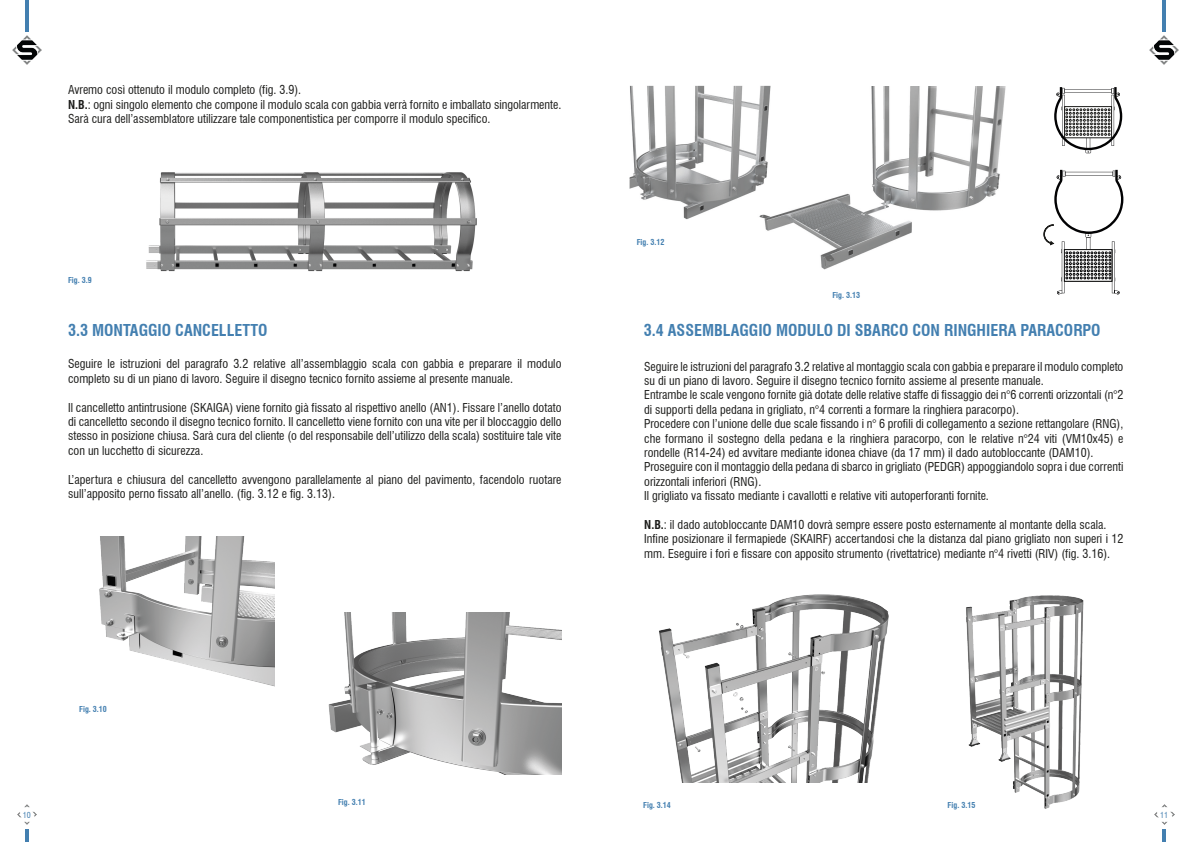
<style>
.page{position:relative;width:1191px;height:842px;background:#fff}
.page>*{position:absolute;margin:0;border:0;box-sizing:border-box;transform-origin:0 0}
.t1{font:700 condensed 16px "Swiss 721 BT";color:#437fb0}
.t2{font:condensed 12px/14.4px "Swiss 721 BT";color:#1d1d1b}
.t3{font:700 condensed 8px "Swiss 721 BT";color:#437fb0}
.t4{font:condensed 8px "Swiss 721 BT";color:#437fb0}
.s1{font-weight:700}
</style>
<div class="page">
<hr style="left:25px;top:0;width:3px;height:31px;background:#437fb0">
<hr style="left:1162px;top:0;width:3px;height:31px;background:#437fb0">
<img style="left:17px;top:805px;width:20px;height:20px">
<img style="left:1154px;top:805px;width:20px;height:20px">
<svg style="left:25px;top:829px;width:3px;height:13px"></svg>
<svg style="left:1162px;top:829px;width:3px;height:13px"></svg>
<img style="left:13px;top:36px;width:28px;height:28px">
<img style="left:1149px;top:36px;width:29px;height:28px">
<img style="left:966px;top:595px;width:118px;height:214px">
<img style="left:146px;top:172px;width:331px;height:100px">
<img style="left:659px;top:594px;width:230px;height:189px">
<img style="left:776px;top:87px;width:230px;height:183px">
<img style="left:629px;top:86px;width:147px;height:145px">
<svg style="left:1054px;top:87px;width:68px;height:66px"></svg>
<hr style="left:1061px;top:241px;width:3px;height:52px;background:#020203">
<hr style="left:1111px;top:241px;width:3px;height:52px;background:#020203">
<svg style="left:1114px;top:290px;width:5px;height:4px"></svg>
<svg style="left:1057px;top:290px;width:5px;height:4px"></svg>
<svg style="left:1043px;top:170px;width:80px;height:111px"></svg>
<img style="left:99px;top:537px;width:176px;height:150px">
<img style="left:328px;top:612px;width:233px;height:163px">
<p class="t2" style="left:68px;top:83px;width:235px">Avremo così ottenuto il modulo completo (fig. 3.9).</p>
<p class="t2" style="left:68px;top:97px;width:495px"><span class="s1">N.B.</span>: ogni singolo elemento che compone il modulo scala con gabbia verrà fornito e imballato singolarmente.</p>
<p class="t2" style="left:68px;top:111px;width:424px">Sarà cura dell’assemblatore utilizzare tale componentistica per comporre il modulo specifico.</p>
<p class="t3" style="left:68px;top:275px;width:25px">Fig. 3.9</p>
<p class="t3" style="left:636px;top:237px;width:29px">Fig. 3.12</p>
<p class="t3" style="left:832px;top:290px;width:29px">Fig. 3.13</p>
<p class="t1" style="left:68px;top:321px;width:201px">3.3 MONTAGGIO CANCELLETTO</p>
<p class="t1" style="left:644px;top:321px;width:458px">3.4 ASSEMBLAGGIO MODULO DI SBARCO CON RINGHIERA PARACORPO</p>
<p class="t2" style="left:68px;top:357px;width:495px">Seguire le istruzioni del paragrafo 3.2 relative all’assemblaggio scala con gabbia e preparare il modulo completo su di un piano di lavoro. Seguire il disegno tecnico fornito assieme al presente manuale.</p>
<p class="t2" style="left:68px;top:400px;width:495px;text-align:justify">Il cancelletto antintrusione (SKAIGA) viene fornito già fissato al rispettivo anello (AN1). Fissare l’anello dotato di cancelletto secondo il disegno tecnico fornito. Il cancelletto viene fornito con una vite per il bloccaggio dello stesso in posizione chiusa. Sarà cura del cliente (o del responsabile dell’utilizzo della scala) sostituire tale vite con un lucchetto di sicurezza.</p>
<p class="t2" style="left:68px;top:472px;width:495px">L’apertura e chiusura del cancelletto avvengono parallelamente al piano del pavimento, facendolo ruotare sull’apposito perno fissato all’anello. (fig. 3.12 e fig. 3.13).</p>
<p class="t2" style="left:644px;top:359px;width:481px">Seguire le istruzioni del paragrafo 3.2 relative al montaggio scala con gabbia e preparare il modulo completo su di un piano di lavoro. Seguire il disegno tecnico fornito assieme al presente manuale.</p>
<p class="t2" style="left:644px;top:388px;width:481px">Entrambe le scale vengono fornite già dotate delle relative staffe di fissaggio dei n°6 correnti orizzontali (n°2 di supporti della pedana in grigliato, n°4 correnti a formare la ringhiera paracorpo).</p>
<p class="t2" style="left:644px;top:417px;width:481px;text-align:justify">Procedere con l’unione delle due scale fissando i n° 6 profili di collegamento a sezione rettangolare (RNG), che formano il sostegno della pedana e la ringhiera paracorpo, con le relative n°24 viti (VM10x45) e rondelle (R14-24) ed avvitare mediante idonea chiave (da 17 mm) il dado autobloccante (DAM10).</p>
<p class="t2" style="left:644px;top:460px;width:481px">Proseguire con il montaggio della pedana di sbarco in grigliato (PEDGR) appoggiandolo sopra i due correnti orizzontali inferiori (RNG).</p>
<p class="t2" style="left:644px;top:489px;width:346px">Il grigliato va fissato mediante i cavallotti e relative viti autoperforanti fornite.</p>
<p class="t2" style="left:644px;top:517px;width:464px"><span class="s1">N.B.</span>: il dado autobloccante DAM10 dovrà sempre essere posto esternamente al montante della scala.</p>
<p class="t2" style="left:644px;top:532px;width:481px">Infine posizionare il fermapiede (SKAIRF) accertandosi che la distanza dal piano grigliato non superi i 12 mm. Eseguire i fori e fissare con apposito strumento (rivettatrice) mediante n°4 rivetti (RIV) (fig. 3.16).</p>
<p class="t3" style="left:79px;top:704px;width:29px">Fig. 3.10</p>
<p class="t3" style="left:338px;top:797px;width:29px">Fig. 3.11</p>
<p class="t3" style="left:643px;top:800px;width:29px">Fig. 3.14</p>
<p class="t3" style="left:947px;top:800px;width:29px">Fig. 3.15</p>
<p class="t4" style="left:23px;top:810px;width:9px">10</p>
<p class="t4" style="left:1160px;top:810px;width:9px">11</p>
</div>
